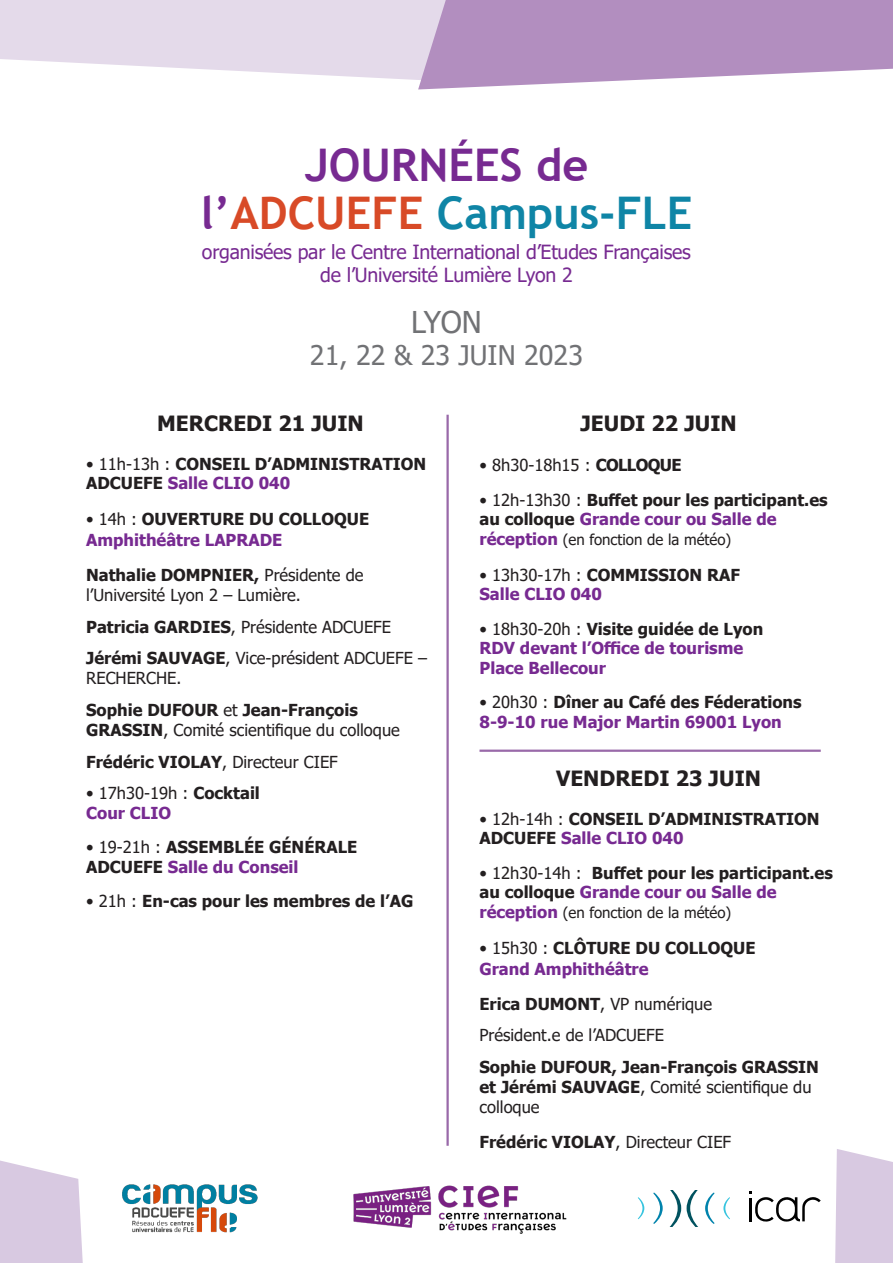
<style>
.page{position:relative;width:893px;height:1263px;background:#fff}
.page>*{position:absolute;margin:0;border:0;box-sizing:border-box;transform-origin:0 0}
.t1{font:700 45px "Trebuchet MS";color:#0f85a6}
.t2{font:700 45px "Trebuchet MS";color:#772a91}
.t3{font:30px "Tahoma";color:#717275}
.t4{font:27px "Tahoma";color:#717275}
.t5{font:700 21px "Tahoma";color:#231f20}
.t6{font:19.5px "Tahoma";letter-spacing:-.01em;color:#772a91}
.t7{font:700 16.5px/19.5px "Tahoma";color:#231f20}
.t8{font:16.5px/19.8px "Tahoma";color:#231f20}
.t9{font:700 16.5px "Tahoma";color:#772a91}
.t10{font:15px "Tahoma";color:#231f20}
.s1{color:#772a91}
.s2{color:#d84a27}
.s3{font-weight:400}
.s4{font-weight:700}
.s5{color:#231f20}
.s6{font-weight:700;font-size:16.5px;color:#772a91}
</style>
<div class="page">
<svg style="left:0;top:1160px;width:83px;height:103px;background:#dccfe4"></svg>
<svg style="left:0;top:0;width:893px;height:89px"></svg>
<hr style="left:446px;top:415px;width:3px;height:731px;background:#9969a9">
<hr style="left:479px;top:749px;width:342px;height:3px;background:#9969a9">
<img style="left:353px;top:1185px;width:214px;height:49px">
<img style="left:122px;top:1184px;width:136px;height:49px">
<svg style="left:835px;top:1149px;width:58px;height:114px;background:#dacce3"></svg>
<svg style="left:749px;top:1191px;width:72px;height:31px"></svg>
<svg style="left:670px;top:1191px;width:11px;height:35px"></svg>
<svg style="left:653px;top:1192px;width:10px;height:32px"></svg>
<svg style="left:638px;top:1197px;width:6px;height:22px"></svg>
<svg style="left:687px;top:1191px;width:11px;height:35px"></svg>
<svg style="left:705px;top:1192px;width:9px;height:32px"></svg>
<svg style="left:723px;top:1197px;width:7px;height:22px"></svg>
<p class="t2" style="left:305px;top:137px;width:285px">JOURNÉES de</p>
<p class="t1" style="left:201px;top:185px;width:493px"><span class="s1">l’</span><span class="s2">ADCUEFE</span> Campus-FLE</p>
<p class="t6" style="left:202px;top:239px;width:490px">organisées par le Centre International d’Etudes Françaises</p>
<p class="t6" style="left:320px;top:262px;width:254px">de l’Université Lumière Lyon 2</p>
<p class="t3" style="left:411px;top:302px;width:72px">LYON</p>
<p class="t4" style="left:310px;top:337px;width:275px">21, 22 &amp; 23 JUIN 2023</p>
<p class="t5" style="left:157px;top:408px;width:208px">MERCREDI 21 JUIN</p>
<p class="t7" style="left:86px;top:455px;width:342px"><span class="s3">• 11h-13h :</span> CONSEIL D’ADMINISTRATION<br>ADCUEFE <span class="s1">Salle CLIO 040</span></p>
<p class="t7" style="left:86px;top:510px;width:284px"><span class="s3">• 14h :</span> OUVERTURE DU COLLOQUE</p>
<p class="t9" style="left:86px;top:529px;width:198px">Amphithéâtre LAPRADE</p>
<p class="t8" style="left:86px;top:566px;width:279px"><span class="s4">Nathalie DOMPNIER,</span> Présidente de l’Université Lyon 2 – Lumière.</p>
<p class="t8" style="left:86px;top:618px;width:306px"><span class="s4">Patricia GARDIES</span>, Présidente ADCUEFE</p>
<p class="t8" style="left:86px;top:649px;width:343px"><span class="s4">Jérémi SAUVAGE</span>, Vice-président ADCUEFE –<br>RECHERCHE.</p>
<p class="t7" style="left:86px;top:701px;width:315px">Sophie DUFOUR <span class="s3">et</span> Jean-François<br>GRASSIN<span class="s3">, Comité scientifique du colloque</span></p>
<p class="t7" style="left:86px;top:753px;width:253px">Frédéric VIOLAY<span class="s3">, Directeur CIEF</span></p>
<p class="t8" style="left:86px;top:784px;width:175px">• 17h30-19h : <span class="s4">Cocktail</span></p>
<p class="t9" style="left:86px;top:801px;width:86px">Cour CLIO</p>
<p class="t7" style="left:86px;top:838px;width:273px"><span class="s3">• 19-21h :</span> ASSEMBLÉE GÉNÉRALE</p>
<p class="t9" style="left:86px;top:855px;width:214px"><span class="s5">ADCUEFE</span> Salle du Conseil</p>
<p class="t7" style="left:86px;top:892px;width:329px"><span class="s3">• 21h :</span> En-cas pour les membres de l’AG</p>
<p class="t5" style="left:580px;top:408px;width:158px">JEUDI 22 JUIN</p>
<p class="t8" style="left:479px;top:456px;width:203px">• 8h30-18h15 : <span class="s4">COLLOQUE</span></p>
<p class="t7" style="left:479px;top:491px;width:350px"><span class="s3">• 12h-13h30 :</span> Buffet pour les participant.es au colloque <span class="s1">Grande cour ou Salle de</span></p>
<p class="t10" style="left:479px;top:529px;width:253px"><span class="s6">réception</span> (en fonction de la météo)</p>
<p class="t7" style="left:479px;top:566px;width:262px"><span class="s3">• 13h30-17h :</span> COMMISSION RAF</p>
<p class="t9" style="left:479px;top:583px;width:124px">Salle CLIO 040</p>
<p class="t7" style="left:479px;top:620px;width:285px"><span class="s3">• 18h30-20h :</span> Visite guidée de Lyon</p>
<p class="t9" style="left:479px;top:637px;width:265px">RDV devant l’Office de tourisme</p>
<p class="t9" style="left:479px;top:656px;width:128px">Place Bellecour</p>
<p class="t7" style="left:479px;top:693px;width:324px"><span class="s3">• 20h30 :</span> Dîner au Café des Féderations</p>
<p class="t9" style="left:479px;top:710px;width:304px">8-9-10 rue Major Martin 69001 Lyon</p>
<p class="t5" style="left:556px;top:763px;width:206px">VENDREDI 23 JUIN</p>
<p class="t7" style="left:479px;top:810px;width:342px"><span class="s3">• 12h-14h :</span> CONSEIL D’ADMINISTRATION<br>ADCUEFE <span class="s1">Salle CLIO 040</span></p>
<p class="t7" style="left:479px;top:864px;width:355px"><span class="s3">• 12h30-14h :</span> Buffet pour les participant.es au colloque <span class="s1">Grande cour ou Salle de</span></p>
<p class="t10" style="left:479px;top:902px;width:253px"><span class="s6">réception</span> (en fonction de la météo)</p>
<p class="t7" style="left:479px;top:939px;width:277px"><span class="s3">• 15h30 :</span> CLÔTURE DU COLLOQUE</p>
<p class="t9" style="left:479px;top:957px;width:171px">Grand Amphithéâtre</p>
<p class="t8" style="left:479px;top:994px;width:234px"><span class="s4">Erica DUMONT</span>, VP numérique</p>
<p class="t8" style="left:479px;top:1026px;width:186px">Président.e de l’ADCUEFE</p>
<p class="t7" style="left:479px;top:1058px;width:341px">Sophie DUFOUR, Jean-François GRASSIN et Jérémi SAUVAGE<span class="s3">, Comité scientifique du colloque</span></p>
<p class="t7" style="left:479px;top:1133px;width:253px">Frédéric VIOLAY<span class="s3">, Directeur CIEF</span></p>
</div>
